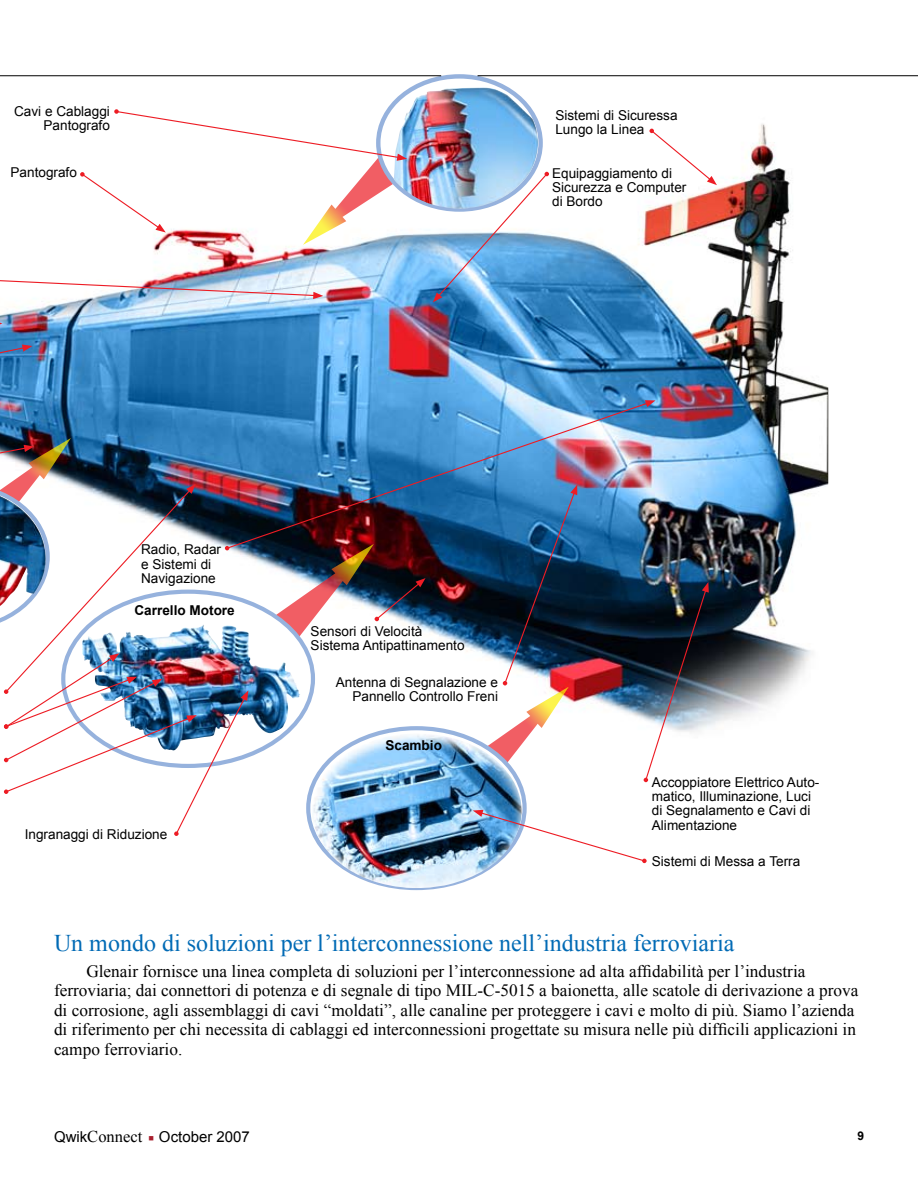
<style>
.page{position:relative;width:918px;height:1188px;background:#fff}
.page>*{position:absolute;margin:0;border:0;box-sizing:border-box;transform-origin:0 0}
.t1{font:24px "Times New Roman";color:#006ab5}
.t2{font:17.25px/19.5px "Times New Roman";color:#000}
.t3{font:15px "Arial";color:#000}
.t4{font:13.65px/14.2px "Arial";color:#000}
.t5{font:700 13.65px "Arial";color:#000}
.t6{font:700 12px "Arial";color:#000}
.s1{font-family:"Times New Roman";font-size:16.5px}
.s2{color:#fff}
.s3{color:#a81f2d}
</style>
<div class="page">
<img style="left:0;top:74px;width:831px;height:672px">
<img style="left:248px;top:550px;width:126px;height:119px">
<img style="left:63px;top:592px;width:250px;height:174px;border-radius:50%">
<img style="left:0;top:438px;width:71px;height:7px">
<img style="left:438px;top:687px;width:131px;height:108px">
<img style="left:309px;top:734px;width:216px;height:154px">
<img style="left:303px;top:161px;width:130px;height:84px">
<svg style="left:378px;top:76px;width:163px;height:134px"></svg>
<img style="left:394px;top:87px;width:146px;height:122px">
<img style="left:503px;top:550px;width:74px;height:135px">
<svg style="left:649px;top:129px;width:68px;height:56px"></svg>
<svg style="left:80px;top:172px;width:86px;height:61px"></svg>
<img style="left:0;top:276px;width:323px;height:23px">
<img style="left:644px;top:582px;width:65px;height:200px">
<svg style="left:114px;top:109px;width:293px;height:52px"></svg>
<svg style="left:0;top:320px;width:2px;height:7px"></svg>
<svg style="left:0;top:345px;width:32px;height:44px"></svg>
<svg style="left:433px;top:172px;width:116px;height:130px"></svg>
<img style="left:226px;top:401px;width:424px;height:149px">
<img style="left:0;top:445px;width:248px;height:391px">
<svg style="left:645px;top:400px;width:10px;height:7px"></svg>
<svg style="left:375px;top:578px;width:51px;height:43px;background:#34465d"></svg>
<svg style="left:473px;top:810px;width:174px;height:53px"></svg>
<hr style="left:478px;top:75px;width:440px;height:1px;background:#000">
<hr style="left:0;top:75px;width:441px;height:1px;background:#000">
<p class="t4" style="left:14px;top:104px;width:97px;text-align:right">Cavi e Cablaggi<br>Pantografo</p>
<p class="t4" style="left:555px;top:108px;width:124px">Sistemi di Sicuressa<br>Lungo la Linea</p>
<p class="t4" style="left:11px;top:165px;width:68px">Pantografo</p>
<p class="t4" style="left:552px;top:166px;width:136px">Equipaggiamento di<br>Sicurezza e Computer di Bordo</p>
<p class="t4" style="left:141px;top:543px;width:81px">Radio, Radar e Sistemi di<br>Navigazione</p>
<p class="t5" style="left:135px;top:602px;width:102px">Carrello Motore</p>
<p class="t4" style="left:25px;top:827px;width:144px">Ingranaggi di Riduzione</p>
<p class="t4" style="left:311px;top:624px;width:155px">Sensori di Velocità<br>Sistema Antipattinamento</p>
<p class="t4" style="left:336px;top:675px;width:164px;text-align:right">Antenna di Segnalazione e<br>Pannello Controllo Freni</p>
<p class="t5" style="left:385px;top:736px;width:58px">Scambio</p>
<p class="t4" style="left:652px;top:775px;width:169px">Accoppiatore Elettrico Auto&shy;matico, Illuminazione, Luci di Segnalamento e Cavi di<br>Alimentazione</p>
<p class="t4" style="left:652px;top:854px;width:150px">Sistemi di Messa a Terra</p>
<h1 class="t1" style="left:54px;top:926px;width:682px">Un mondo di soluzioni per l’interconnessione nell’industria ferroviaria</h1>
<p class="t2" style="left:54px;top:961px;width:806px;text-indent:32px">Glenair fornisce una linea completa di soluzioni per l’interconnessione ad alta affidabilità per l’industria ferroviaria; dai connettori di potenza e di segnale di tipo MIL-C-5015 a baionetta, alle scatole di derivazione a prova di corrosione, agli assemblaggi di cavi “moldati”, alle canaline per proteggere i cavi e molto di più. Siamo l’azienda di riferimento per chi necessita di cablaggi ed interconnessioni progettate su misura nelle più difficili applicazioni in campo ferroviario.</p>
<p class="t3" style="left:54px;top:1127px;width:197px">Qwik<span class="s1">Connect</span> <span class="s2">·</span><span class="s3">■</span> October 2007</p>
<p class="t6" style="left:857px;top:1127px;width:8px">9</p>
</div>
